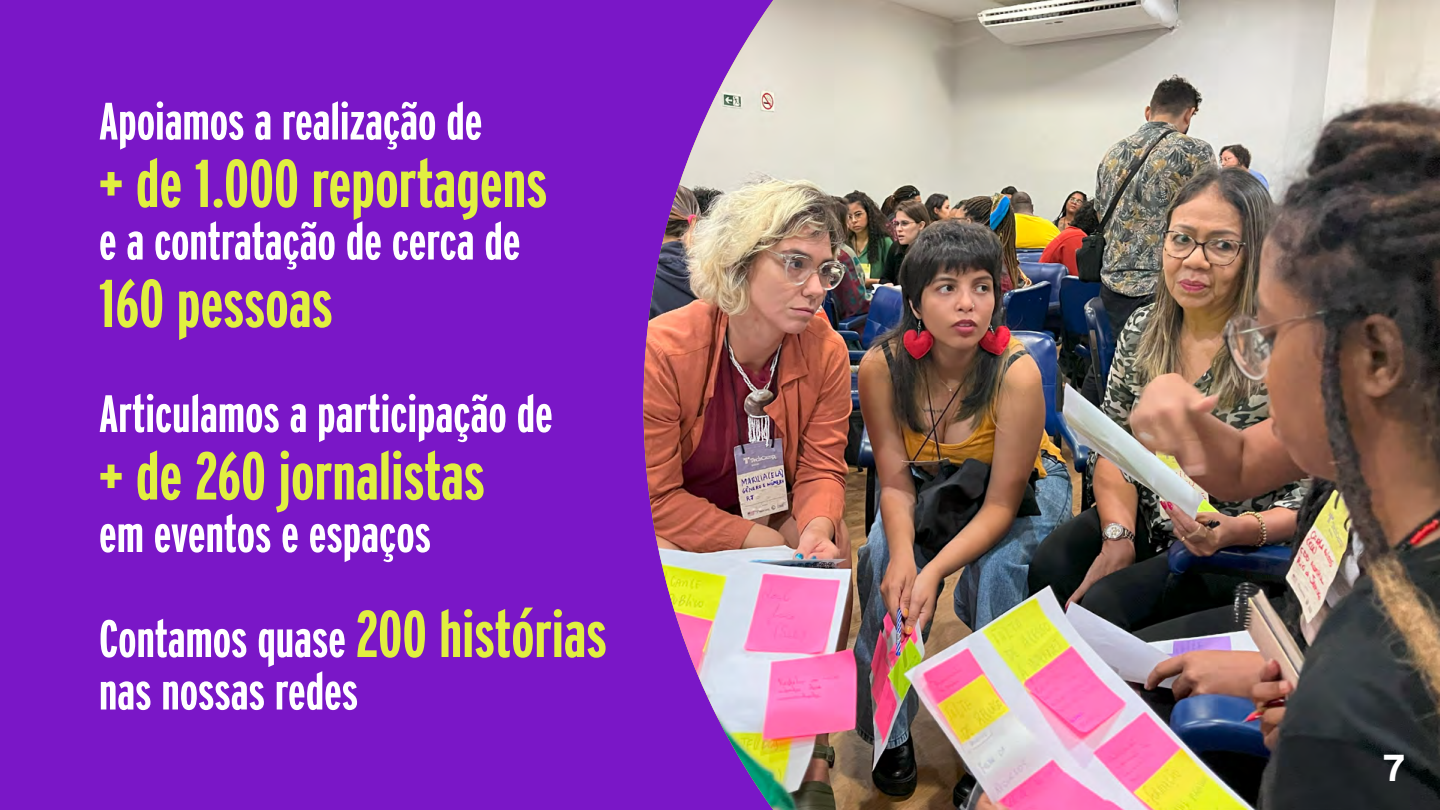
<style>
.page{position:relative;width:1440px;height:810px;background:#7a17c7}
.page>*{position:absolute;margin:0;border:0;box-sizing:border-box;transform-origin:0 0}
.t1{font:700 67.5px "Interstate Compressed";color:#e1ef40}
.t2{font:700 52.5px/105px "Interstate Compressed";color:#fff}
.t3{font:700 37.5px "Interstate";color:#fff}
.s1{font-size:66px;color:#e1ef40}
</style>
<div class="page">
<img style="left:644px;top:0;width:796px;height:810px">
<p class="t2" style="left:99px;top:68px;width:385px">Apoiamos a realização de</p>
<p class="t1" style="left:99px;top:146px;width:450px">+ de 1.000 reportagens</p>
<p class="t2" style="left:99px;top:188px;width:423px">e a contratação de cerca de</p>
<p class="t1" style="left:99px;top:266px;width:235px">160 pessoas</p>
<p class="t2" style="left:99px;top:361px;width:455px">Articulamos a participação de</p>
<p class="t1" style="left:99px;top:439px;width:388px">+ de 260 jornalistas</p>
<p class="t2" style="left:99px;top:481px;width:509px">em eventos e espaços<br>Contamos quase <span class="s1">200 histórias</span></p>
<p class="t2" style="left:99px;top:638px;width:261px">nas nossas redes</p>
<p class="t3" style="left:1382px;top:747px;width:25px">7</p>
</div>
